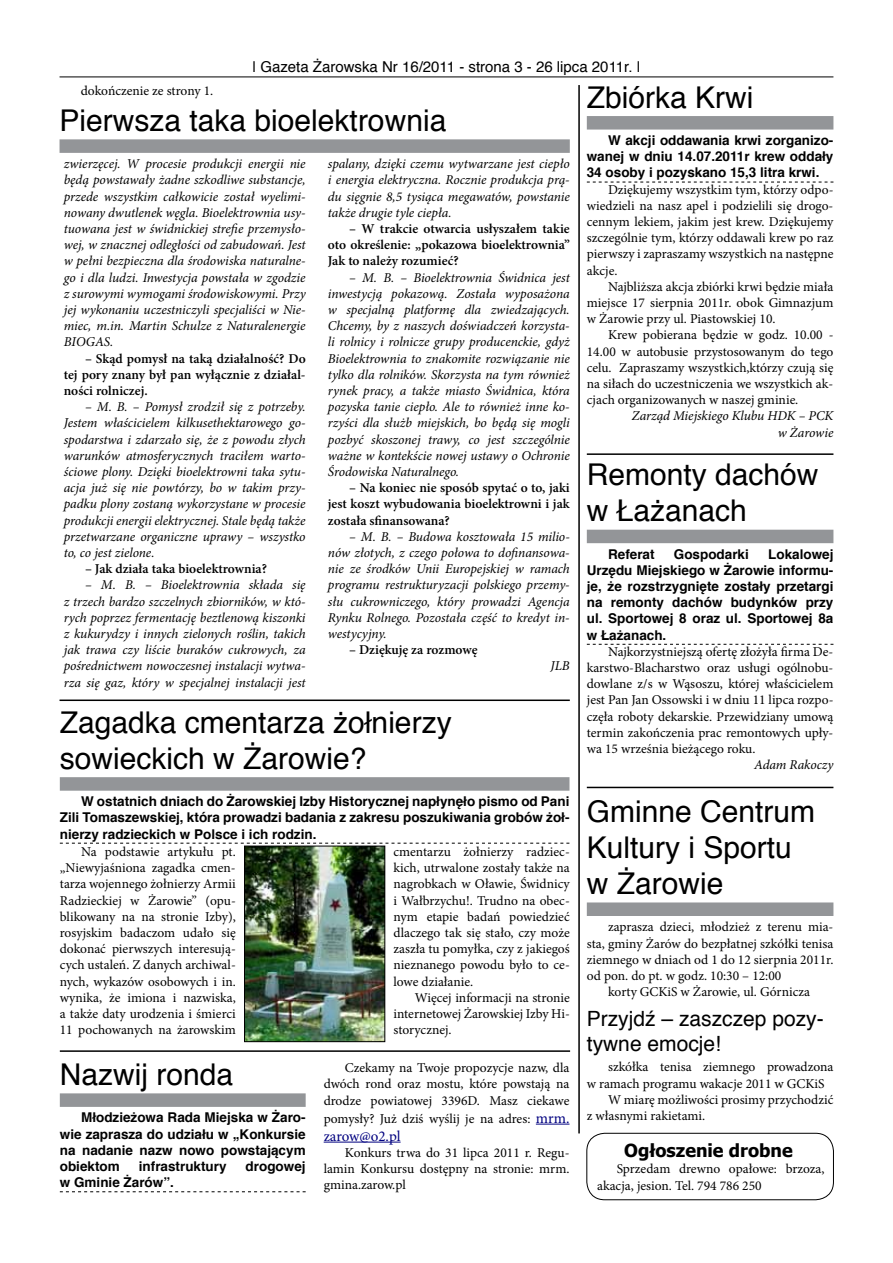
<style>
.page{position:relative;width:893px;height:1263px;background:#fff}
.page>*{position:absolute;margin:0;border:0;box-sizing:border-box;transform-origin:0 0}
.t1{font:30px/36px "Helvetica";color:#000}
.t2{font:21px/25.2px "Helvetica";color:#000}
.t3{font:700 18px "Tahoma";color:#000}
.t4{font:15px "Helvetica";color:#000}
.t5{font:15px "Minion Pro";letter-spacing:-.01em;color:#000080}
.t6{font:italic 13.5px/16.2px "Minion Pro";letter-spacing:-.005em;color:#000;text-align:justify}
.t7{font:13.5px/16.2px "Minion Pro";color:#000;text-align:justify}
.t8{font:700 13.5px/16.2px "Helvetica";color:#000;text-align:justify}
.t9{font:600 13.5px/16.2px "Minion Pro";color:#000;text-align:justify}
.s1{font-size:15px;color:#000080}
</style>
<div class="page">
<hr style="left:60px;top:77px;width:773px;height:1px;background:#000">
<div style="left:60px;top:139px;width:510px;height:14px;background:#939598"></div>
<div style="left:587px;top:116px;width:246px;height:14px;background:#939598"></div>
<svg style="left:587px;top:182px;width:246px;height:1px"></svg>
<hr style="left:60px;top:699px;width:510px;height:2px;background:#000">
<hr style="left:578px;top:85px;width:2px;height:1048px;background:#000">
<hr style="left:587px;top:453px;width:246px;height:2px;background:#000">
<div style="left:587px;top:530px;width:246px;height:13px;background:#939598"></div>
<svg style="left:587px;top:644px;width:246px;height:1px"></svg>
<div style="left:60px;top:777px;width:509px;height:14px;background:#939598"></div>
<svg style="left:60px;top:843px;width:509px;height:1px"></svg>
<div style="left:587px;top:1133px;width:247px;height:67px;border:1px solid #000;border-radius:18px"></div>
<div style="left:587px;top:902px;width:246px;height:14px;background:#939598"></div>
<div style="left:60px;top:1093px;width:246px;height:14px;background:#939598"></div>
<svg style="left:60px;top:1191px;width:246px;height:1px"></svg>
<hr style="left:536px;top:1124px;width:33px;height:1px;background:#000080">
<hr style="left:324px;top:1142px;width:77px;height:1px;background:#000080">
<hr style="left:60px;top:1050px;width:510px;height:2px;background:#000">
<hr style="left:587px;top:787px;width:246px;height:1px;background:#000">
<img style="left:246px;top:848px;width:137px;height:192px">
<div style="left:244px;top:846px;width:141px;height:196px;border:1px solid #000"></div>
<p class="t4" style="left:252px;top:55px;width:390px">| Gazeta Żarowska Nr 16/2011 - strona 3 - 26 lipca 2011r. |</p>
<p class="t7" style="left:81px;top:83px;width:134px">dokończenie ze strony 1.</p>
<h1 class="t1" style="left:60px;top:103px;width:388px">Pierwsza taka bioelektrownia</h1>
<p class="t6" style="left:64px;top:156px;width:243px">zwierzęcej. W procesie produkcji energii nie będą powstawały żadne szkodliwe substancje, przede wszystkim całkowicie został wyelimi&shy;nowany dwutlenek węgla. Bioelektrownia usy&shy;tuowana jest w świdnickiej strefie przemysło&shy;wej, w znacznej odległości od zabudowań. Jest w pełni bezpieczna dla środowiska naturalne&shy;go i dla ludzi. Inwestycja powstała w zgodzie z surowymi wymogami środowiskowymi. Przy jej wykonaniu uczestniczyli specjaliści w Nie&shy;miec, m.in. Martin Schulze z Naturalenergie BIOGAS.</p>
<p class="t9" style="left:64px;top:350px;width:243px;text-indent:21px">– Skąd pomysł na taką działalność? Do tej pory znany był pan wyłącznie z działal&shy;ności rolniczej.</p>
<p class="t6" style="left:64px;top:399px;width:243px;text-indent:21px">– M. B. – Pomysł zrodził się z potrzeby.<br>Jestem właścicielem kilkusethektarowego go&shy;spodarstwa i zdarzało się, że z powodu złych warunków atmosferycznych traciłem warto&shy;ściowe plony. Dzięki bioelektrowni taka sytu&shy;acja już się nie powtórzy, bo w takim przy&shy;padku plony zostaną wykorzystane w procesie produkcji energii elektrycznej. Stale będą także przetwarzane organiczne uprawy – wszystko to, co jest zielone.</p>
<p class="t9" style="left:85px;top:561px;width:184px">– Jak działa taka bioelektrownia?</p>
<p class="t6" style="left:64px;top:577px;width:243px;text-indent:21px">– M. B. – Bioelektrownia składa się z trzech bardzo szczelnych zbiorników, w któ&shy;rych poprzez fermentację beztlenową kiszonki z kukurydzy i innych zielonych roślin, takich jak trawa czy liście buraków cukrowych, za pośrednictwem nowoczesnej instalacji wytwa&shy;rza się gaz, który w specjalnej instalacji jest</p>
<p class="t6" style="left:328px;top:156px;width:243px">spalany, dzięki czemu wytwarzane jest ciepło i energia elektryczna. Rocznie produkcja prą&shy;du sięgnie 8,5 tysiąca megawatów, powstanie także drugie tyle ciepła.</p>
<p class="t9" style="left:328px;top:221px;width:243px;text-indent:21px">– W trakcie otwarcia usłyszałem takie oto określenie: „pokazowa bioelektrownia” Jak to należy rozumieć?</p>
<p class="t6" style="left:328px;top:269px;width:243px;text-indent:21px">– M. B. – Bioelektrownia Świdnica jest inwestycją pokazową. Została wyposażona w specjalną platformę dla zwiedzających.<br>Chcemy, by z naszych doświadczeń korzysta&shy;li rolnicy i rolnicze grupy producenckie, gdyż Bioelektrownia to znakomite rozwiązanie nie tylko dla rolników. Skorzysta na tym również rynek pracy, a także miasto Świdnica, która pozyska tanie ciepło. Ale to również inne ko&shy;rzyści dla służb miejskich, bo będą się mogli pozbyć skoszonej trawy, co jest szczególnie ważne w kontekście nowej ustawy o Ochronie Środowiska Naturalnego.</p>
<p class="t9" style="left:328px;top:480px;width:243px;text-indent:21px">– Na koniec nie sposób spytać o to, jaki jest koszt wybudowania bioelektrowni i jak została sfinansowana?</p>
<p class="t6" style="left:328px;top:528px;width:243px;text-indent:21px">– M. B. – Budowa kosztowała 15 milio&shy;nów złotych, z czego połowa to dofinansowa&shy;nie ze środków Unii Europejskiej w ramach programu restrukturyzacji polskiego przemy&shy;słu cukrowniczego, który prowadzi Agencja Rynku Rolnego. Pozostała część to kredyt in&shy;westycyjny.</p>
<p class="t9" style="left:349px;top:642px;width:130px">– Dziękuję za rozmowę</p>
<p class="t6" style="left:550px;top:658px;width:21px">JLB</p>
<h1 class="t1" style="left:60px;top:705px;width:393px">Zagadka cmentarza żołnierzy sowieckich w Żarowie?</h1>
<p class="t8" style="left:60px;top:793px;width:511px;text-indent:21px">W ostatnich dniach do Żarowskiej Izby Historycznej napłynęło pismo od Pani Zili Tomaszewskiej, która prowadzi badania z zakresu poszukiwania grobów żoł&shy;nierzy radzieckich w Polsce i ich rodzin.</p>
<p class="t7" style="left:60px;top:844px;width:177px;text-indent:21px">Na podstawie artykułu pt. „Niewyjaśniona zagadka cmen&shy;tarza wojennego żołnierzy Armii Radzieckiej w Żarowie” (opu&shy;blikowany na na stronie Izby), rosyjskim badaczom udało się dokonać pierwszych interesują&shy;cych ustaleń. Z danych archiwal&shy;nych, wykazów osobowych i in. wynika, że imiona i nazwiska, a także daty urodzenia i śmierci 11 pochowanych na żarowskim</p>
<p class="t7" style="left:393px;top:844px;width:178px">cmentarzu żołnierzy radziec&shy;kich, utrwalone zostały także na nagrobkach w Oławie, Świdnicy i Wałbrzychu!. Trudno na obec&shy;nym etapie badań powiedzieć dlaczego tak się stało, czy może zaszła tu pomyłka, czy z jakiegoś nieznanego powodu było to ce&shy;lowe działanie.</p>
<p class="t7" style="left:393px;top:989px;width:178px;text-indent:21px">Więcej informacji na stronie internetowej Żarowskiej Izby Hi&shy;storycznej.</p>
<h1 class="t1" style="left:60px;top:1057px;width:175px">Nazwij ronda</h1>
<p class="t8" style="left:60px;top:1110px;width:247px;text-indent:21px">Młodzieżowa Rada Miejska w Żaro&shy;wie zaprasza do udziału w „Konkursie na nadanie nazw nowo powstającym obiektom</p>
<p class="t8" style="left:139px;top:1158px;width:89px">infrastruktury</p>
<p class="t8" style="left:246px;top:1158px;width:62px">drogowej</p>
<p class="t8" style="left:60px;top:1174px;width:116px">w Gminie Żarów”.</p>
<p class="t7" style="left:324px;top:1060px;width:247px;text-indent:21px">Czekamy na Twoje propozycje nazw, dla dwóch rond oraz mostu, które powstają na drodze powiatowej 3396D. Masz ciekawe</p>
<p class="t7" style="left:324px;top:1110px;width:247px">pomysły? Już dziś wyślij je na adres: <span class="s1">mrm.</span></p>
<p class="t5" style="left:324px;top:1126px;width:78px">zarow@o2.pl</p>
<p class="t7" style="left:324px;top:1144px;width:247px;text-indent:21px">Konkurs trwa do 31 lipca 2011 r. Regu&shy;lamin Konkursu dostępny na stronie: mrm. gmina.zarow.pl</p>
<h1 class="t1" style="left:587px;top:80px;width:168px">Zbiórka Krwi</h1>
<p class="t8" style="left:587px;top:132px;width:248px;text-indent:21px">W akcji oddawania krwi zorganizo&shy;wanej w dniu 14.07.2011r krew oddały 34 osoby i pozyskano 15,3 litra krwi.</p>
<p class="t7" style="left:587px;top:181px;width:248px;text-indent:21px">Dziękujemy wszystkim tym, którzy odpo&shy;wiedzieli na nasz apel i podzielili się drogo&shy;cennym lekiem, jakim jest krew. Dziękujemy szczególnie tym, którzy oddawali krew po raz pierwszy i zapraszamy wszystkich na następne akcje.</p>
<p class="t7" style="left:587px;top:278px;width:248px;text-indent:21px">Najbliższa akcja zbiórki krwi będzie miała miejsce 17 sierpnia 2011r. obok Gimnazjum w Żarowie przy ul. Piastowskiej 10.</p>
<p class="t7" style="left:587px;top:327px;width:248px;text-indent:21px">Krew pobierana będzie w godz. 10.00 - 14.00 w autobusie przystosowanym do tego celu. Zapraszamy wszystkich,którzy czują się na siłach do uczestniczenia we wszystkich ak&shy;cjach organizowanych w naszej gminie.</p>
<p class="t6" style="left:632px;top:408px;width:203px;text-align:right">Zarząd Miejskiego Klubu HDK – PCK w Żarowie</p>
<h1 class="t1" style="left:587px;top:457px;width:233px">Remonty dachów w Łażanach</h1>
<p class="t8" style="left:608px;top:546px;width:48px">Referat</p>
<p class="t8" style="left:674px;top:546px;width:77px">Gospodarki</p>
<p class="t8" style="left:587px;top:546px;width:248px;text-indent:181px">Lokalowej Urzędu Miejskiego w Żarowie informu&shy;je, że rozstrzygnięte zostały przetargi na remonty dachów budynków przy ul. Sportowej 8 oraz ul. Sportowej 8a w Łażanach.</p>
<p class="t7" style="left:587px;top:643px;width:248px;text-indent:21px">Najkorzystniejszą ofertę złożyła firma De&shy;karstwo-Blacharstwo oraz usługi ogólnobu&shy;dowlane z/s w Wąsoszu, której właścicielem jest Pan Jan Ossowski i w dniu 11 lipca rozpo&shy;częła roboty dekarskie. Przewidziany umową termin zakończenia prac remontowych upły&shy;wa 15 września bieżącego roku.</p>
<p class="t6" style="left:754px;top:757px;width:81px">Adam Rakoczy</p>
<h1 class="t1" style="left:587px;top:794px;width:230px">Gminne Centrum<br>Kultury i Sportu w Żarowie</h1>
<p class="t7" style="left:608px;top:919px;width:227px">zaprasza dzieci, młodzież z terenu mia-</p>
<p class="t7" style="left:587px;top:935px;width:248px">sta, gminy Żarów do bezpłatnej szkółki tenisa</p>
<p class="t7" style="left:587px;top:951px;width:248px">ziemnego w dniach od 1 do 12 sierpnia 2011r.</p>
<p class="t7" style="left:587px;top:968px;width:196px">od pon. do pt. w godz. 10:30 – 12:00</p>
<p class="t7" style="left:608px;top:984px;width:203px">korty GCKiS w Żarowie, ul. Górnicza</p>
<h2 class="t2" style="left:587px;top:1006px;width:238px">Przyjdź – zaszczep pozy&shy;tywne emocje!</h2>
<p class="t7" style="left:608px;top:1059px;width:227px">szkółka tenisa ziemnego prowadzona</p>
<p class="t7" style="left:587px;top:1075px;width:239px">w ramach programu wakacje 2011 w GCKiS</p>
<p class="t7" style="left:608px;top:1091px;width:227px">W miarę możliwości prosimy przychodzić</p>
<p class="t7" style="left:587px;top:1107px;width:120px">z własnymi rakietami.</p>
<h3 class="t3" style="left:624px;top:1138px;width:170px">Ogłoszenie drobne</h3>
<p class="t7" style="left:597px;top:1161px;width:229px;text-indent:20px">Sprzedam drewno opałowe: brzoza, akacja, jesion. Tel. 794 786 250</p>
</div>
